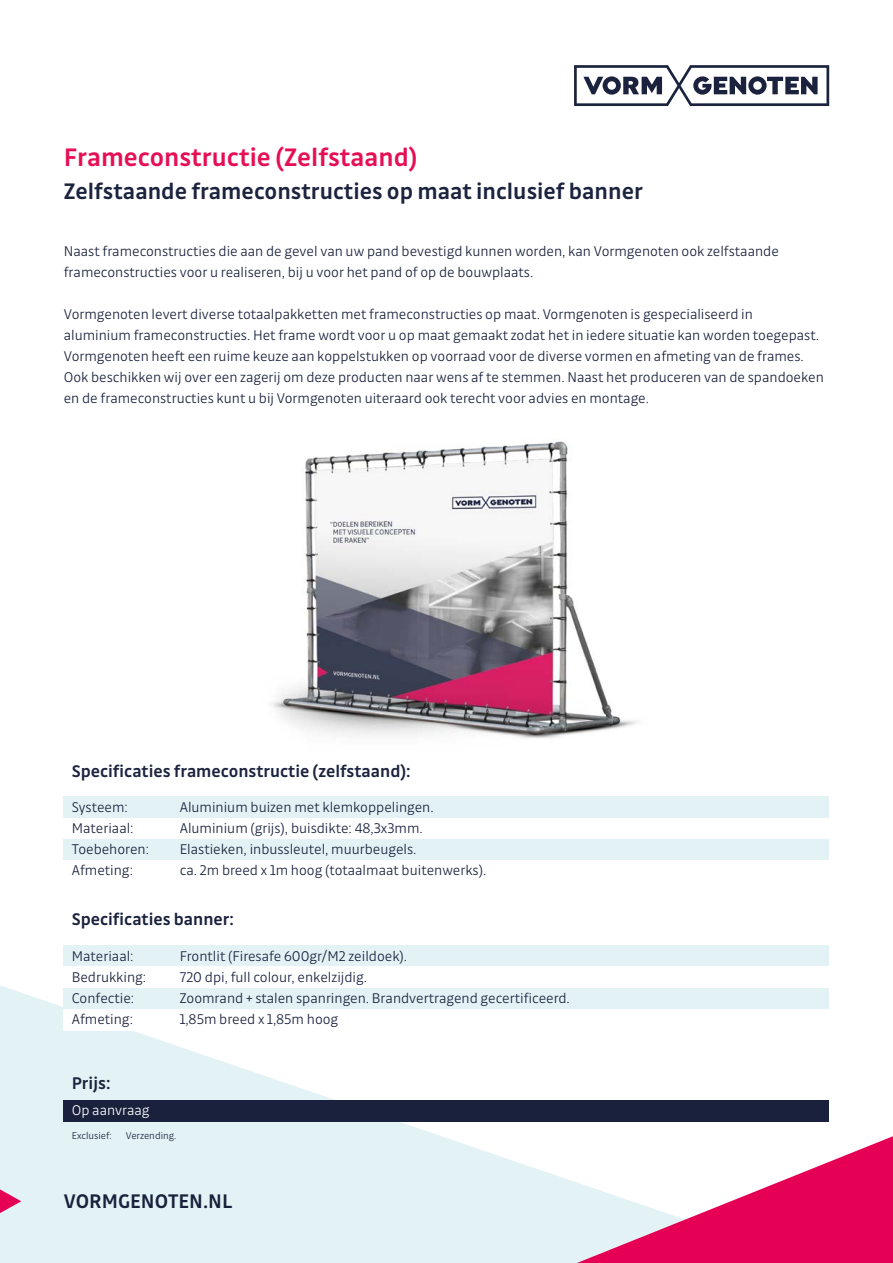
<style>
.page{position:relative;width:893px;height:1263px;background:#fff}
.page>*{position:absolute;margin:0;border:0;box-sizing:border-box;transform-origin:0 0}
.t1{font:500 27px "Drive";color:#e60f56}
.t2{font:500 24px "Drive";color:#1c233e}
.t3{font:500 21px "Drive";color:#19213c}
.t4{font:500 18px "Drive";color:#1c233e}
.t5{font:500 18px "Drive";color:#19213c}
.t6{font:300 15px/21px "Drive";color:#18203a}
.t7{font:300 15px "Drive";color:#19213c}
.t8{font:300 15px "Drive";color:#fff}
.t9{font:300 10.5px "Drive";color:#19213c}
.s1{color:#19213c}
</style>
<div class="page">
<img style="left:271px;top:441px;width:367px;height:297px">
<svg style="left:0;top:985px;width:812px;height:278px;fill:#e2f2f5"></svg>
<svg style="left:577px;top:1136px;width:316px;height:127px"></svg>
<svg style="left:574px;top:65px;width:255px;height:41px"></svg>
<svg style="left:0;top:1189px;width:21px;height:24px"></svg>
<div style="left:64px;top:797px;width:765px;height:21px;background:#e2f2f5"></div>
<div style="left:64px;top:839px;width:765px;height:21px;background:#e2f2f5"></div>
<div style="left:64px;top:945px;width:765px;height:21px;background:#e2f2f5"></div>
<div style="left:64px;top:988px;width:765px;height:21px;background:#e2f2f5"></div>
<div style="left:64px;top:966px;width:765px;height:22px;background:#fff"></div>
<div style="left:64px;top:1009px;width:765px;height:21px;background:#fff"></div>
<div style="left:64px;top:1100px;width:765px;height:21px;background:#19213c"></div>
<h1 class="t1" style="left:64px;top:142px;width:355px">Frameconstructie (Zelfstaand)</h1>
<h2 class="t2" style="left:64px;top:177px;width:581px">Zelfstaande frameconstructies op maat inclusief banner</h2>
<p class="t6" style="left:64px;top:240px;width:717px">Naast frameconstructies die aan de gevel van uw pand bevestigd kunnen worden, kan Vormgenoten ook zelfstaande frameconstructies voor u realiseren, bij u voor het pand of op de bouwplaats.</p>
<p class="t6" style="left:64px;top:303px;width:762px">Vormgenoten levert diverse totaalpakketten met frameconstructies op maat. Vormgenoten is gespecialiseerd in aluminium frameconstructies. Het frame wordt voor u op maat gemaakt zodat het in iedere situatie kan worden toegepast.<br>Vormgenoten heeft een ruime keuze aan koppelstukken op voorraad voor de diverse vormen en afmeting van de frames.<br>Ook beschikken wij over een zagerij om deze producten naar wens af te stemmen. Naast het produceren van de spandoeken en de frameconstructies kunt u bij Vormgenoten uiteraard ook terecht voor advies en montage.</p>
<p class="t4" style="left:72px;top:760px;width:340px">Specificaties frameconstructie (zelfstaand):</p>
<p class="t7" style="left:72px;top:799px;width:58px">Systeem:</p>
<p class="t7" style="left:180px;top:799px;width:255px">Aluminium buizen met klemkoppelingen.</p>
<p class="t7" style="left:72px;top:820px;width:63px">Materiaal:</p>
<p class="t7" style="left:180px;top:820px;width:245px">Aluminium (grijs), buisdikte: 48,3x3mm.</p>
<p class="t7" style="left:72px;top:841px;width:79px">Toebehoren:</p>
<p class="t7" style="left:180px;top:841px;width:238px">Elastieken, inbussleutel, muurbeugels.</p>
<p class="t7" style="left:72px;top:862px;width:63px">Afmeting:</p>
<p class="t7" style="left:180px;top:862px;width:308px">ca. 2m breed x 1m hoog (totaalmaat buitenwerks).</p>
<p class="t5" style="left:72px;top:909px;width:164px">Specificaties banner:</p>
<p class="t7" style="left:72px;top:947px;width:63px">Materiaal:</p>
<p class="t7" style="left:180px;top:947px;width:229px">Frontlit (Firesafe 600gr/M2 zeildoek).</p>
<p class="t7" style="left:72px;top:968px;width:76px">Bedrukking:</p>
<p class="t7" style="left:180px;top:968px;width:189px">720 dpi, full colour, enkelzijdig.</p>
<p class="t7" style="left:72px;top:989px;width:64px">Confectie:</p>
<p class="t7" style="left:180px;top:989px;width:392px">Zoomrand + stalen spanringen. Brandvertragend gecertificeerd.</p>
<p class="t7" style="left:72px;top:1010px;width:63px">Afmeting:</p>
<p class="t7" style="left:180px;top:1010px;width:160px">1,85m breed x 1,85m hoog</p>
<p class="t4" style="left:72px;top:1073px;width:40px">Prijs:</p>
<p class="t8" style="left:72px;top:1101px;width:126px">Op aanvraag<span class="s1">5 Stuks:</span></p>
<p class="t9" style="left:72px;top:1130px;width:42px">Exclusief:</p>
<p class="t9" style="left:126px;top:1130px;width:52px">Verzending.</p>
<h3 class="t3" style="left:64px;top:1189px;width:170px">VORMGENOTEN.NL</h3>
</div>
